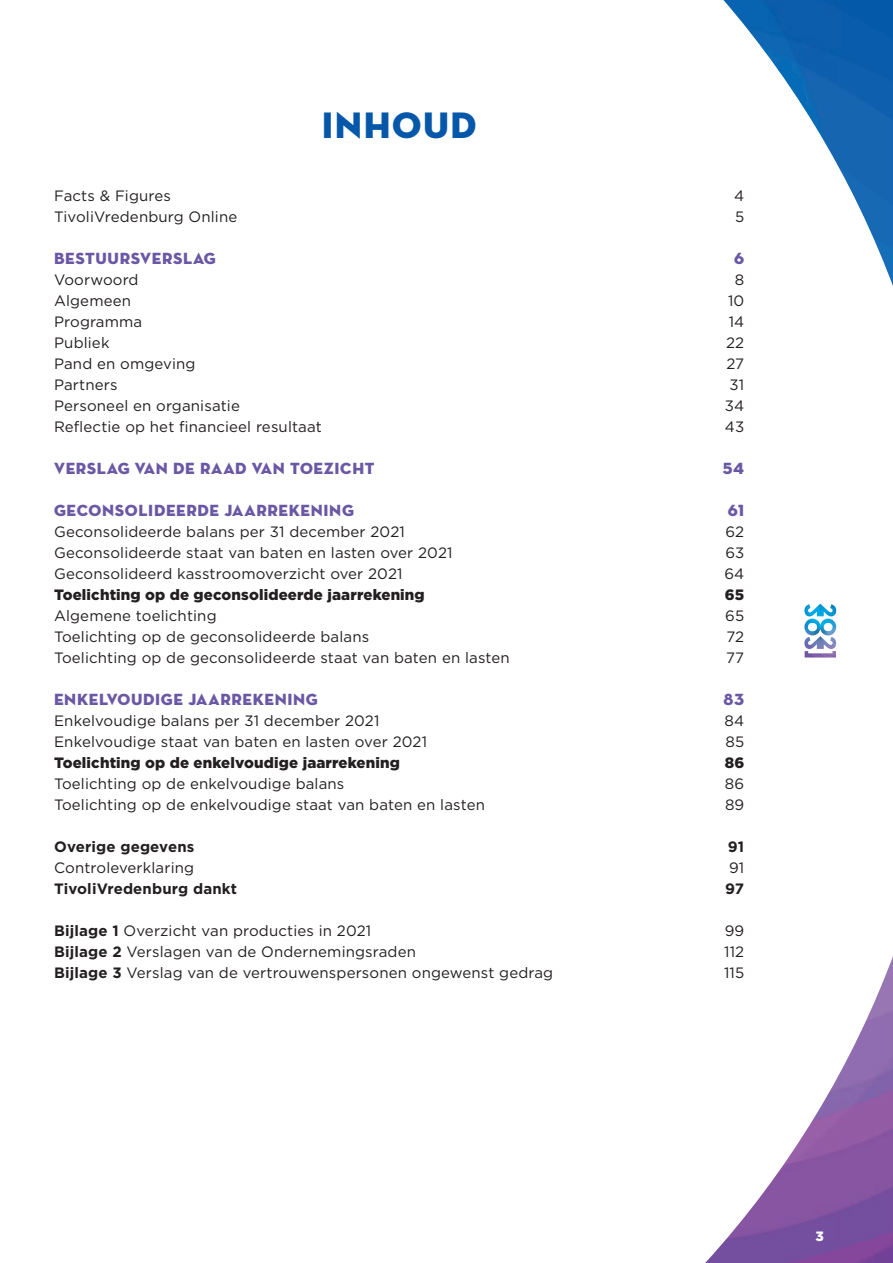
<style>
.page{position:relative;width:893px;height:1263px;background:#fff}
.page>*{position:absolute;margin:0;border:0;box-sizing:border-box;transform-origin:0 0}
.t1{font:37.5px "Neutra Disp Titling";letter-spacing:.04em;color:#0558a9}
.t2{font:16.5px "Neutra Disp Titling";letter-spacing:.04em;color:#6b58a5}
.t3{font:15px "Gotham";letter-spacing:.01em;color:#231f20}
.t4{font:900 15px "Gotham";letter-spacing:.01em;color:#231f20}
.t5{font:700 15px "Gotham";letter-spacing:.01em;color:#231f20}
.t6{font:900 13.5px "Gotham";color:#fff}
.s1{font-weight:700}
</style>
<div class="page">
<svg style="left:705px;top:0;width:188px;height:1263px"></svg>
<div style="left:808px;top:623px;width:9px;height:8px;background:#fff;border-radius:50%"></div>
<div style="left:824px;top:623px;width:8px;height:8px;background:#fff;border-radius:50%"></div>
<h1 class="t1" style="left:322px;top:102px;width:156px">INHOUD</h1>
<p class="t3" style="left:54px;top:186px;width:118px">Facts &amp; Figures</p>
<p class="t3" style="left:734px;top:186px;width:12px">4</p>
<p class="t3" style="left:54px;top:207px;width:185px">TivoliVredenburg Online</p>
<p class="t3" style="left:735px;top:207px;width:11px">5</p>
<p class="t2" style="left:54px;top:248px;width:163px">BESTUURSVERSLAG</p>
<p class="t2" style="left:734px;top:248px;width:12px">6</p>
<p class="t3" style="left:54px;top:270px;width:86px">Voorwoord</p>
<p class="t3" style="left:735px;top:270px;width:11px">8</p>
<p class="t3" style="left:54px;top:291px;width:78px">Algemeen</p>
<p class="t3" style="left:728px;top:291px;width:18px">10</p>
<p class="t3" style="left:54px;top:312px;width:90px">Programma</p>
<p class="t3" style="left:729px;top:312px;width:17px">14</p>
<p class="t3" style="left:54px;top:333px;width:57px">Publiek</p>
<p class="t3" style="left:726px;top:333px;width:20px">22</p>
<p class="t3" style="left:54px;top:354px;width:143px">Pand en omgeving</p>
<p class="t3" style="left:726px;top:354px;width:19px">27</p>
<p class="t3" style="left:54px;top:375px;width:65px">Partners</p>
<p class="t3" style="left:729px;top:375px;width:16px">31</p>
<p class="t3" style="left:54px;top:396px;width:187px">Personeel en organisatie</p>
<p class="t3" style="left:725px;top:396px;width:21px">34</p>
<p class="t3" style="left:54px;top:417px;width:269px">Reflectie op het financieel resultaat</p>
<p class="t3" style="left:725px;top:417px;width:21px">43</p>
<p class="t2" style="left:54px;top:458px;width:322px">VERSLAG VAN DE RAAD VAN TOEZICHT</p>
<p class="t2" style="left:723px;top:458px;width:23px">54</p>
<p class="t2" style="left:54px;top:500px;width:301px">GECONSOLIDEERDE JAARREKENING</p>
<p class="t2" style="left:728px;top:500px;width:18px">61</p>
<p class="t3" style="left:54px;top:522px;width:352px">Geconsolideerde balans per 31 december 2021</p>
<p class="t3" style="left:725px;top:522px;width:20px">62</p>
<p class="t3" style="left:54px;top:543px;width:400px">Geconsolideerde staat van baten en lasten over 2021</p>
<p class="t3" style="left:725px;top:543px;width:20px">63</p>
<p class="t3" style="left:54px;top:564px;width:350px">Geconsolideerd kasstroomoverzicht over 2021</p>
<p class="t3" style="left:724px;top:564px;width:21px">64</p>
<p class="t4" style="left:54px;top:584px;width:372px">Toelichting op de geconsolideerde jaarrekening</p>
<p class="t4" style="left:725px;top:584px;width:21px">65</p>
<p class="t3" style="left:54px;top:606px;width:164px">Algemene toelichting</p>
<p class="t3" style="left:725px;top:606px;width:21px">65</p>
<p class="t3" style="left:54px;top:627px;width:317px">Toelichting op de geconsolideerde balans</p>
<p class="t3" style="left:726px;top:627px;width:19px">72</p>
<p class="t3" style="left:54px;top:648px;width:457px">Toelichting op de geconsolideerde staat van baten en lasten</p>
<p class="t3" style="left:726px;top:648px;width:20px">77</p>
<p class="t2" style="left:54px;top:689px;width:265px">ENKELVOUDIGE JAARREKENING</p>
<p class="t2" style="left:724px;top:689px;width:22px">83</p>
<p class="t3" style="left:54px;top:711px;width:327px">Enkelvoudige balans per 31 december 2021</p>
<p class="t3" style="left:725px;top:711px;width:21px">84</p>
<p class="t3" style="left:54px;top:732px;width:374px">Enkelvoudige staat van baten en lasten over 2021</p>
<p class="t3" style="left:725px;top:732px;width:20px">85</p>
<p class="t4" style="left:54px;top:752px;width:347px">Toelichting op de enkelvoudige jaarrekening</p>
<p class="t4" style="left:725px;top:752px;width:21px">86</p>
<p class="t3" style="left:54px;top:774px;width:292px">Toelichting op de enkelvoudige balans</p>
<p class="t3" style="left:725px;top:774px;width:21px">86</p>
<p class="t3" style="left:54px;top:795px;width:432px">Toelichting op de enkelvoudige staat van baten en lasten</p>
<p class="t3" style="left:725px;top:795px;width:21px">89</p>
<p class="t5" style="left:54px;top:837px;width:142px">Overige gegevens</p>
<p class="t5" style="left:728px;top:837px;width:18px">91</p>
<p class="t3" style="left:54px;top:858px;width:142px">Controleverklaring</p>
<p class="t3" style="left:729px;top:858px;width:17px">91</p>
<p class="t5" style="left:54px;top:879px;width:184px">TivoliVredenburg dankt</p>
<p class="t5" style="left:725px;top:879px;width:21px">97</p>
<p class="t3" style="left:54px;top:921px;width:319px"><span class="s1">Bijlage 1</span> Overzicht van producties in 2021</p>
<p class="t3" style="left:725px;top:921px;width:21px">99</p>
<p class="t3" style="left:54px;top:942px;width:363px"><span class="s1">Bijlage 2</span> Verslagen van de Ondernemingsraden</p>
<p class="t3" style="left:724px;top:942px;width:22px">112</p>
<p class="t3" style="left:54px;top:963px;width:501px"><span class="s1">Bijlage 3</span> Verslag van de vertrouwenspersonen ongewenst gedrag</p>
<p class="t3" style="left:724px;top:963px;width:22px">115</p>
<p class="t6" style="left:815px;top:1227px;width:10px">3</p>
</div>
